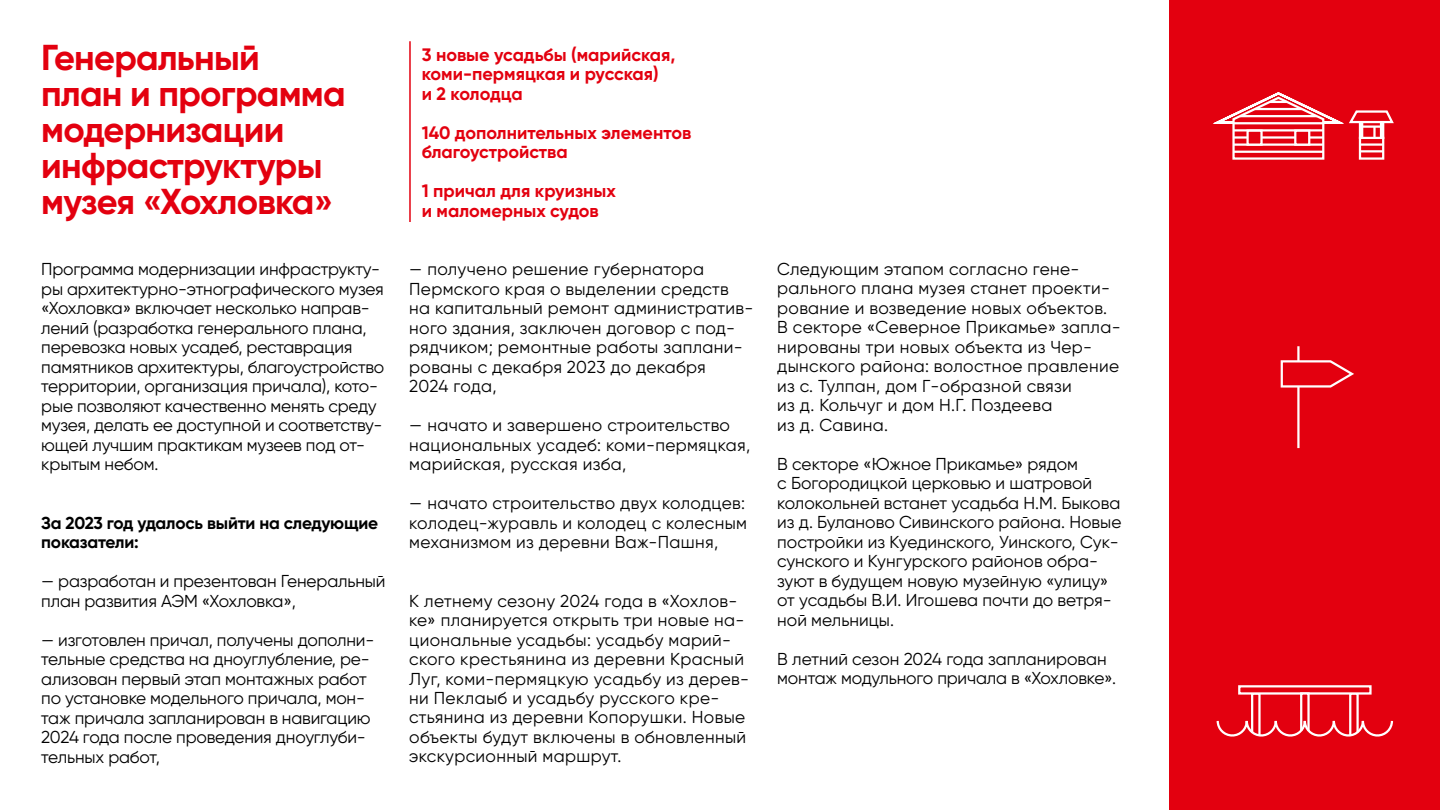
<style>
.page{position:relative;width:1440px;height:810px;background:#fff}
.page>*{position:absolute;margin:0;border:0;box-sizing:border-box;transform-origin:0 0}
.t1{font:700 36px/36px "Gilroy";letter-spacing:-.02em;color:#e3000f}
.t2{font:700 18px/19.5px "Gilroy";color:#e3000f}
.t3{font:17.25px/19.5px "Gilroy";color:#000}
.t4{font:17.25px/19.5px "Gilroy";letter-spacing:.02em;color:#000}
.t5{font:700 17.25px/19.5px "Gilroy";letter-spacing:-.01em;color:#000}
</style>
<div class="page">
<hr style="left:409px;top:41px;width:2px;height:181px;background:#e3000f">
<div style="left:1170px;top:0;width:270px;height:810px;background:#e3000f"></div>
<svg style="left:1213px;top:92px;width:181px;height:68px"></svg>
<hr style="left:1360px;top:143px;width:23px;height:3px;background:#fff">
<hr style="left:1360px;top:150px;width:23px;height:2px;background:#fff">
<hr style="left:1297px;top:346px;width:3px;height:102px;background:#fff">
<svg style="left:1280px;top:359px;width:74px;height:31px"></svg>
<div style="left:1238px;top:685px;width:134px;height:10px;background:#e3000f;border:2px solid #fff"></div>
<svg style="left:1216px;top:691px;width:178px;height:46px"></svg>
<h1 class="t1" style="left:41px;top:39px;width:306px">Генеральный план и программа модернизации инфраструктуры музея «Хохловка»</h1>
<p class="t2" style="left:422px;top:45px;width:255px">3 новые усадьбы (марийская, коми-пермяцкая и русская)<br>и 2 колодца</p>
<p class="t2" style="left:422px;top:123px;width:271px">140 дополнительных элементов благоустройства</p>
<p class="t2" style="left:422px;top:181px;width:196px">1 причал для круизных и маломерных судов</p>
<p class="t3" style="left:41px;top:259px;width:345px">Программа модернизации инфраструкту&shy;ры архитектурно-этнографического музея «Хохловка» включает несколько направ&shy;лений (разработка генерального плана, перевозка новых усадеб, реставрация памятников архитектуры, благоустройство территории, организация причала), кото&shy;рые позволяют качественно менять среду музея, делать ее доступной и соответству&shy;ющей лучшим практикам музеев под от&shy;крытым небом.</p>
<p class="t5" style="left:41px;top:513px;width:339px">За 2023 год удалось выйти на следующие показатели:</p>
<p class="t3" style="left:41px;top:571px;width:346px">— разработан и презентован Генеральный план развития АЭМ «Хохловка»,</p>
<p class="t3" style="left:41px;top:630px;width:335px">— изготовлен причал, получены дополни&shy;тельные средства на дноуглубление, ре&shy;ализован первый этап монтажных работ по установке модельного причала, мон&shy;таж причала запланирован в навигацию 2024 года после проведения дноуглуби&shy;тельных работ,</p>
<p class="t4" style="left:409px;top:259px;width:346px">— получено решение губернатора<br>Пермского края о выделении средств на капитальный ремонт административ&shy;ного здания, заключен договор с под&shy;рядчиком; ремонтные работы заплани&shy;рованы с декабря 2023 до декабря<br>2024 года,</p>
<p class="t4" style="left:409px;top:415px;width:342px">— начато и завершено строительство национальных усадеб: коми-пермяцкая, марийская, русская изба,</p>
<p class="t4" style="left:409px;top:493px;width:339px">— начато строительство двух колодцев: колодец-журавль и колодец с колесным механизмом из деревни Важ-Пашня,</p>
<p class="t4" style="left:409px;top:591px;width:341px">К летнему сезону 2024 года в «Хохлов&shy;ке» планируется открыть три новые на&shy;циональные усадьбы: усадьбу марий&shy;ского крестьянина из деревни Красный Луг, коми-пермяцкую усадьбу из дерев&shy;ни Пеклаыб и усадьбу русского кре&shy;стьянина из деревни Копорушки. Новые объекты будут включены в обновленный экскурсионный маршрут.</p>
<p class="t4" style="left:777px;top:259px;width:345px">Следующим этапом согласно гене&shy;рального плана музея станет проекти&shy;рование и возведение новых объектов.<br>В секторе «Северное Прикамье» запла&shy;нированы три новых объекта из Чер&shy;дынского района: волостное правление из с. Тулпан, дом Г-образной связи<br>из д. Кольчуг и дом Н.Г. Поздеева<br>из д. Савина.</p>
<p class="t3" style="left:777px;top:454px;width:346px">В секторе «Южное Прикамье» рядом<br>с Богородицкой церковью и шатровой колокольней встанет усадьба Н.М. Быкова из д. Буланово Сивинского района. Новые постройки из Куединского, Уинского, Сук&shy;сунского и Кунгурского районов обра&shy;зуют в будущем новую музейную «улицу» от усадьбы В.И. Игошева почти до ветря&shy;ной мельницы.</p>
<p class="t3" style="left:777px;top:649px;width:341px">В летний сезон 2024 года запланирован монтаж модульного причала в «Хохловке».</p>
</div>
